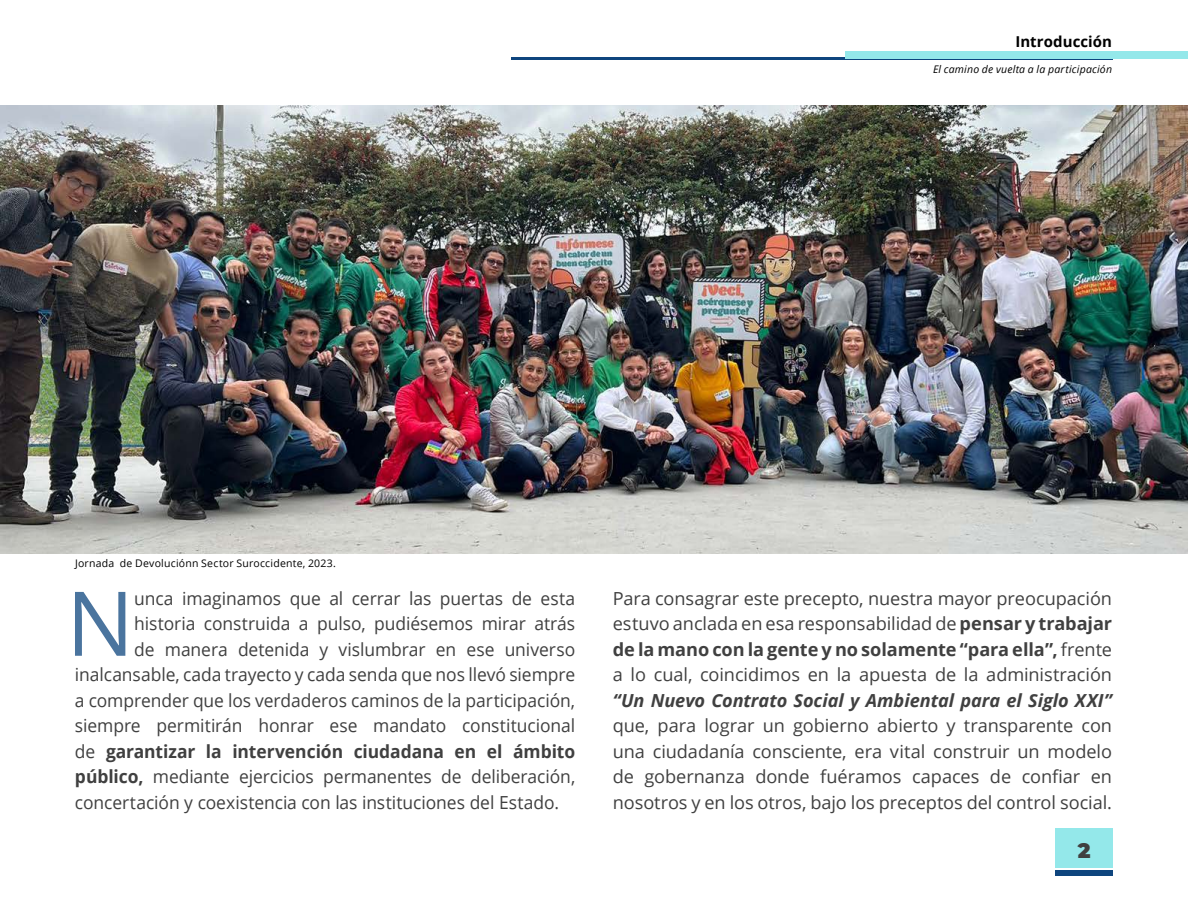
<style>
.page{position:relative;width:1188px;height:918px;background:#fff}
.page>*{position:absolute;margin:0;border:0;box-sizing:border-box;transform-origin:0 0}
.t1{font:89.4px "Open Sans";color:#4a749e}
.t2{font:900 21px "Montserrat";color:#404040}
.t3{font:18px/25.5px "Open Sans";letter-spacing:-.005em;color:#404040;text-align:justify}
.t4{font:italic 700 18px "Open Sans";letter-spacing:-.005em;color:#404040}
.t5{font:700 18px "Open Sans";letter-spacing:-.005em;color:#404040}
.t6{font:700 15px "Open Sans";letter-spacing:.005em;color:#000}
.t7{font:10.5px "Open Sans";letter-spacing:.02em;color:#000}
.t8{font:italic 10.5px "Open Sans";letter-spacing:.02em;color:#000}
.s1{font-weight:400}
.s2{font-weight:700}
</style>
<div class="page">
<div style="left:1056px;top:870px;width:57px;height:6px;background:#0e457e"></div>
<div style="left:1056px;top:828px;width:57px;height:40px;background:#94e8ea"></div>
<hr style="left:512px;top:57px;width:601px;height:2px;background:#0e457e">
<div style="left:845px;top:52px;width:343px;height:7px;background:#94e8ea"></div>
<img style="left:0;top:105px;width:1188px;height:449px">
<p class="t6" style="left:1015px;top:31px;width:98px">Introducción</p>
<p class="t8" style="left:933px;top:62px;width:181px">El camino de vuelta a la participación</p>
<p class="t7" style="left:75px;top:556px;width:262px">Jornada de Devoluciónn Sector Suroccidente, 2023.</p>
<h1 class="t1" style="left:66px;top:562px;width:70px">N</h1>
<p class="t3" style="left:134px;top:585px;width:443px">unca imaginamos que al cerrar las puertas de esta</p>
<p class="t3" style="left:134px;top:611px;width:443px">historia construida a pulso, pudiésemos mirar atrás</p>
<p class="t3" style="left:134px;top:636px;width:442px">de manera detenida y vislumbrar en ese universo</p>
<p class="t3" style="left:75px;top:662px;width:502px">inalcansable, cada trayecto y cada senda que nos llevó siempre</p>
<p class="t3" style="left:75px;top:687px;width:502px">a comprender que los verdaderos caminos de la participación,</p>
<p class="t3" style="left:75px;top:713px;width:502px">siempre permitirán honrar ese mandato constitucional</p>
<p class="t5" style="left:75px;top:739px;width:502px"><span class="s1">de</span> garantizar la intervención ciudadana en el ámbito</p>
<p class="t3" style="left:75px;top:764px;width:502px"><span class="s2">público,</span> mediante ejercicios permanentes de deliberación,</p>
<p class="t3" style="left:75px;top:789px;width:486px">concertación y coexistencia con las instituciones del Estado.</p>
<p class="t3" style="left:613px;top:585px;width:501px">Para consagrar este precepto, nuestra mayor preocupación estuvo anclada en esa responsabilidad de <span class="s2">pensar y trabajar de la mano con la gente y no solamente “para ella”,</span> frente a lo cual, coincidimos en la apuesta de la administración</p>
<p class="t4" style="left:613px;top:688px;width:501px">“Un Nuevo Contrato Social y Ambiental para el Siglo XXI”</p>
<p class="t3" style="left:613px;top:713px;width:501px">que, para lograr un gobierno abierto y transparente con una ciudadanía consciente, era vital construir un modelo de gobernanza donde fuéramos capaces de confiar en nosotros y en los otros, bajo los preceptos del control social.</p>
<p class="t2" style="left:1078px;top:837px;width:14px">2</p>
</div>
